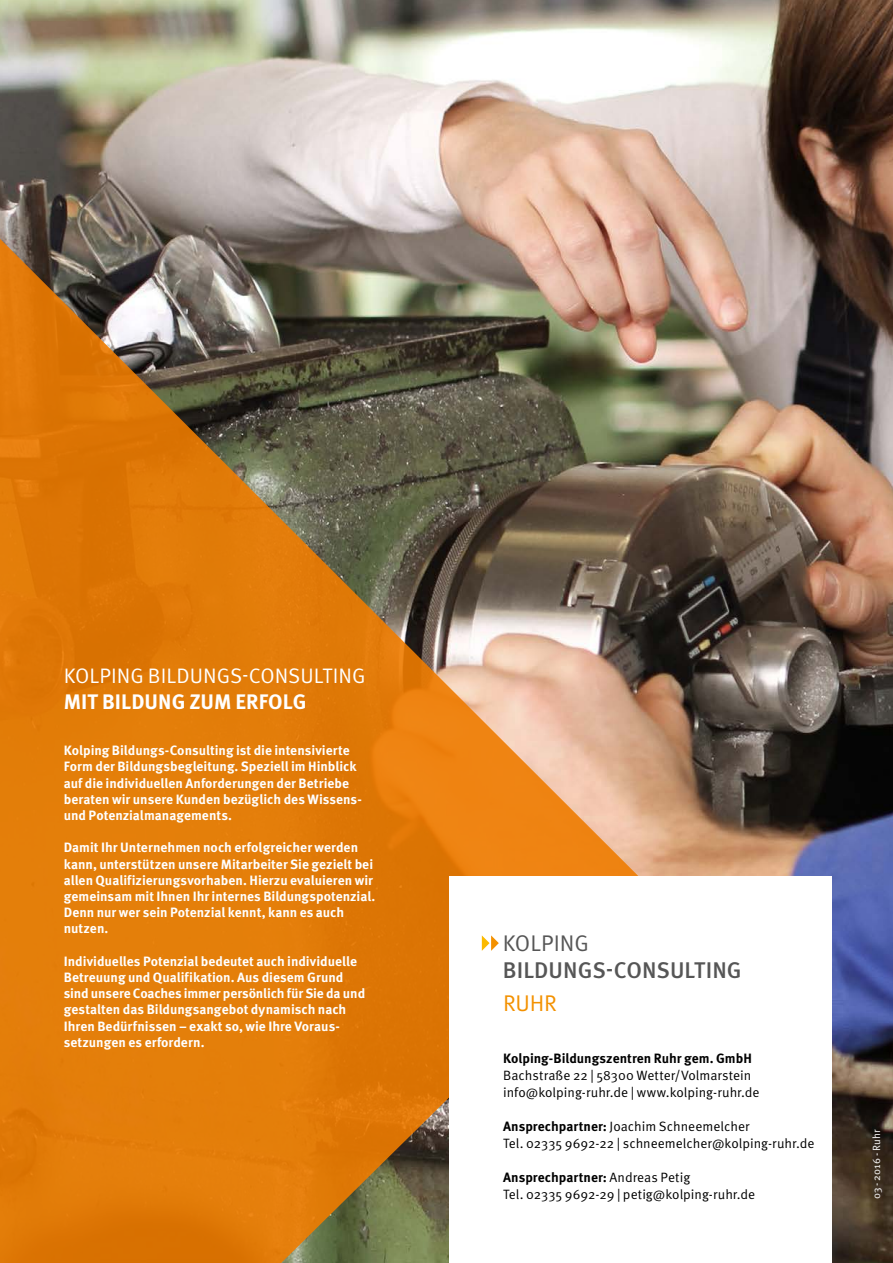
<style>
.page{position:relative;width:893px;height:1263px;background:#fff}
.page>*{position:absolute;margin:0;border:0;box-sizing:border-box;transform-origin:0 0}
.t1{font:22.8px "Meta Pro";color:#f39100}
.t2{font:500 22.65px "Meta Pro";letter-spacing:.005em;color:#565656}
.t3{font:22.65px "Meta Pro";letter-spacing:.005em;color:#565656}
.t4{font:21px "Meta Pro";color:#fff}
.t5{font:700 21px "Meta Pro";letter-spacing:.005em;color:#fff}
.t6{font:700 13.5px/16.2px "Meta Pro";color:#fff}
.t7{font:13.5px/17px "Meta Pro";color:#000}
.t8{font:700 13.5px "Meta Pro";color:#000}
.t9{font:10.5px "Meta Pro";letter-spacing:.01em;color:#fff}
.s1{font-weight:700}
</style>
<div class="page">
<img style="left:0;top:0;width:893px;height:1263px">
<img style="left:0;top:203px;width:656px;height:1060px">
<div style="left:449px;top:876px;width:383px;height:387px;background:#fff"></div>
<svg style="left:482px;top:935px;width:17px;height:16px"></svg>
<h3 class="t4" style="left:64px;top:663px;width:303px">KOLPING BILDUNGS-CONSULTING</h3>
<h3 class="t5" style="left:64px;top:688px;width:244px">MIT BILDUNG ZUM ERFOLG</h3>
<p class="t6" style="left:64px;top:742px;width:300px">Kolping Bildungs-Consulting ist die intensivierte Form der Bildungsbegleitung. Speziell im Hinblick auf die individuellen Anforderungen der Betriebe beraten wir unsere Kunden bezüglich des Wissens&shy;und Potenzialmanagements.</p>
<p class="t6" style="left:64px;top:840px;width:313px">Damit Ihr Unternehmen noch erfolgreicher werden kann, unterstützen unsere Mitarbeiter Sie gezielt bei allen Qualifizierungsvorhaben. Hierzu evaluieren wir gemeinsam mit Ihnen Ihr internes Bildungspotenzial.<br>Denn nur wer sein Potenzial kennt, kann es auch nutzen.</p>
<p class="t6" style="left:64px;top:953px;width:303px">Individuelles Potenzial bedeutet auch individuelle Betreuung und Qualifikation. Aus diesem Grund sind unsere Coaches immer persönlich für Sie da und gestalten das Bildungsangebot dynamisch nach Ihren Bedürfnissen – exakt so, wie Ihre Voraus&shy;setzungen es erfordern.</p>
<h2 class="t3" style="left:503px;top:929px;width:88px">KOLPING</h2>
<h2 class="t2" style="left:503px;top:956px;width:240px">BILDUNGS-CONSULTING</h2>
<h1 class="t1" style="left:503px;top:989px;width:55px">RUHR</h1>
<p class="t8" style="left:503px;top:1050px;width:250px">Kolping-Bildungszentren Ruhr gem. GmbH</p>
<p class="t7" style="left:503px;top:1067px;width:258px">Bachstraße 22 | 58300 Wetter/Volmarstein info@kolping-ruhr.de | www.kolping-ruhr.de</p>
<p class="t7" style="left:503px;top:1118px;width:313px"><span class="s1">Ansprechpartner:</span> Joachim Schneemelcher<br>Tel. 02335 9692-22 | schneemelcher@kolping-ruhr.de</p>
<p class="t7" style="left:503px;top:1169px;width:254px"><span class="s1">Ansprechpartner:</span> Andreas Petig<br>Tel. 02335 9692-29 | petig@kolping-ruhr.de</p>
<p class="t9" style="left:870px;top:1199px;width:71px;rotate:-90deg">03 - 2016 - Ruhr</p>
</div>
